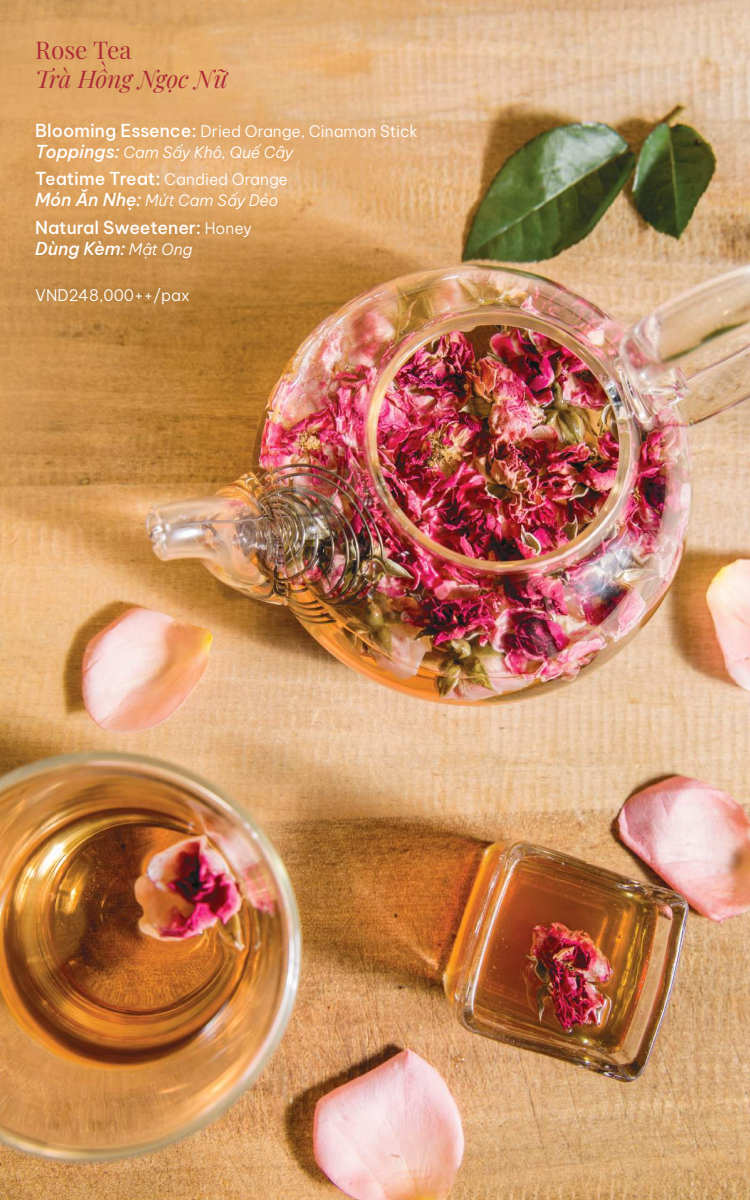
<style>
.page{position:relative;width:750px;height:1200px;background:#fff}
.page>*{position:absolute;margin:0;border:0;box-sizing:border-box;transform-origin:0 0}
.t1{font:italic 24.38px "Playfair Display";color:#b02c38}
.t2{font:24.38px "Playfair Display";color:#b02c38}
.t3{font:500 17.5px/21px "Be Vietnam Pro";letter-spacing:-.005em;color:#fff}
.t4{font:300 15.62px/21px "Be Vietnam Pro";color:#fff}
.t5{font:italic 300 15.62px "Be Vietnam Pro";color:#fff}
.s1{font-weight:500;font-size:17.5px}
.s2{font-weight:500;font-style:italic;font-size:17.5px}
.s3{font-style:italic}
.s4{font-weight:300;font-size:15.62px}
.s5{font-weight:300;font-style:italic;font-size:15.62px}
</style>
<div class="page">
<img style="left:0;top:0;width:750px;height:1200px">
<h1 class="t2" style="left:35px;top:31px;width:98px">Rose Tea</h1>
<h1 class="t1" style="left:35px;top:60px;width:194px">Trà Hồng Ngọc Nữ</h1>
<p class="t4" style="left:35px;top:119px;width:384px"><span class="s1">Blooming Essence:</span> Dried Orange, Cinamon Stick<br><span class="s2">Toppings:</span> <span class="s3">Cam Sấy Khô, Quế Cây</span></p>
<p class="t3" style="left:35px;top:167px;width:254px">Teatime Treat: <span class="s4">Candied Orange</span></p>
<p class="t5" style="left:35px;top:188px;width:244px"><span class="s1">Món Ăn Nhẹ:</span> Mứt Cam Sấy Dẻo</p>
<p class="t3" style="left:35px;top:215px;width:218px">Natural Sweetener: <span class="s4">Honey<br></span><span class="s3">Dùng Kèm:</span> <span class="s5">Mật Ong</span></p>
<p class="t4" style="left:35px;top:283px;width:156px">VND248,000++/pax</p>
</div>
